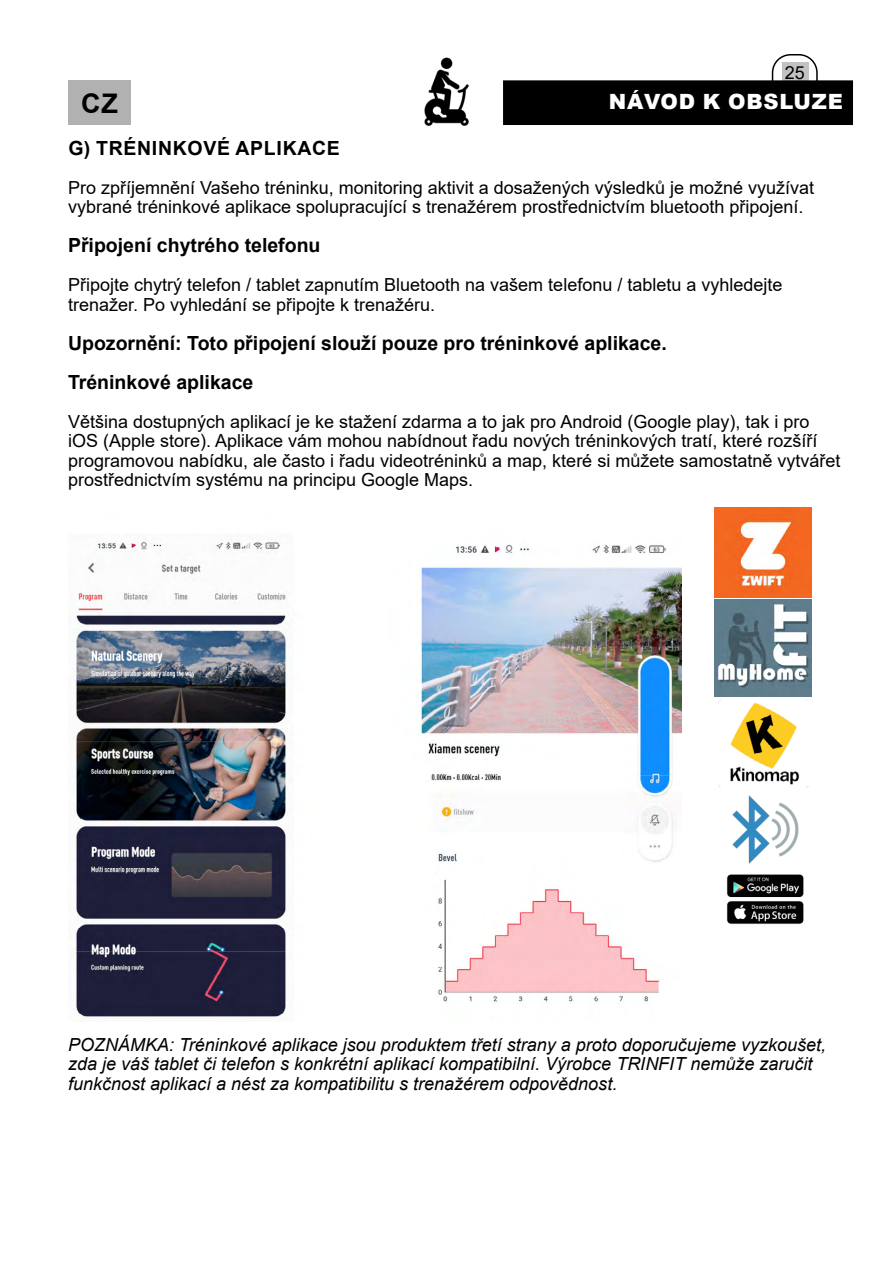
<style>
.page{position:relative;width:893px;height:1263px;background:#fff}
.page>*{position:absolute;margin:0;border:0;box-sizing:border-box;transform-origin:0 0}
.t1{font:700 27px "Arial";color:#000}
.t2{font:900 21px "Arial";letter-spacing:.035em;color:#fff}
.t3{font:700 19.5px/39px "Arial";color:#000}
.t4{font:700 19.5px "Arial";letter-spacing:.035em;color:#000}
.t5{font:18px/19.5px "Arial";color:#000}
.t6{font:italic 18px/19.5px "Arial";color:#000}
</style>
<div class="page">
<div style="left:782px;top:62px;width:26px;height:21px;background:#c3c2c2"></div>
<div style="left:504px;top:81px;width:348px;height:43px;background:#000"></div>
<div style="left:503px;top:80px;width:350px;height:45px;border:2px solid #000"></div>
<div style="left:772px;top:54px;width:46px;height:45px;border:2px solid #000;border-radius:18px"></div>
<div style="left:68px;top:80px;width:63px;height:45px;background:#b2b1b1"></div>
<img style="left:74px;top:542px;width:607px;height:479px">
<img style="left:714px;top:508px;width:98px;height:189px">
<img style="left:718px;top:700px;width:91px;height:224px">
<img style="left:424px;top:57px;width:45px;height:68px">
<h1 class="t1" style="left:81px;top:84px;width:38px">CZ</h1>
<p class="t5" style="left:785px;top:62px;width:22px">25</p>
<p class="t2" style="left:609px;top:87px;width:235px">NÁVOD K OBSLUZE</p>
<p class="t4" style="left:68px;top:134px;width:273px">G) TRÉNINKOVÉ APLIKACE</p>
<p class="t5" style="left:68px;top:177px;width:747px">Pro zpříjemnění Vašeho tréninku, monitoring aktivit a dosažených výsledků je možné využívat vybrané tréninkové aplikace spolupracující s trenažérem prostřednictvím bluetooth připojení.</p>
<p class="t3" style="left:68px;top:226px;width:254px">Připojení chytrého telefonu</p>
<p class="t5" style="left:68px;top:275px;width:716px">Připojte chytrý telefon / tablet zapnutím Bluetooth na vašem telefonu / tabletu a vyhledejte trenažer. Po vyhledání se připojte k trenažéru.</p>
<p class="t3" style="left:68px;top:323px;width:600px">Upozornění: Toto připojení slouží pouze pro tréninkové aplikace.<br>Tréninkové aplikace</p>
<p class="t5" style="left:68px;top:411px;width:774px">Většina dostupných aplikací je ke stažení zdarma a to jak pro Android (Google play), tak i pro iOS (Apple store). Aplikace vám mohou nabídnout řadu nových tréninkových tratí, které rozšíří programovou nabídku, ale často i řadu videotréninků a map, které si můžete samostatně vytvářet prostřednictvím systému na principu Google Maps.</p>
<p class="t6" style="left:68px;top:1035px;width:759px">POZNÁMKA: Tréninkové aplikace jsou produktem třetí strany a proto doporučujeme vyzkoušet, zda je váš tablet či telefon s konkrétní aplikací kompatibilní. Výrobce TRINFIT nemůže zaručit funkčnost aplikací a nést za kompatibilitu s trenažérem odpovědnost.</p>
</div>
